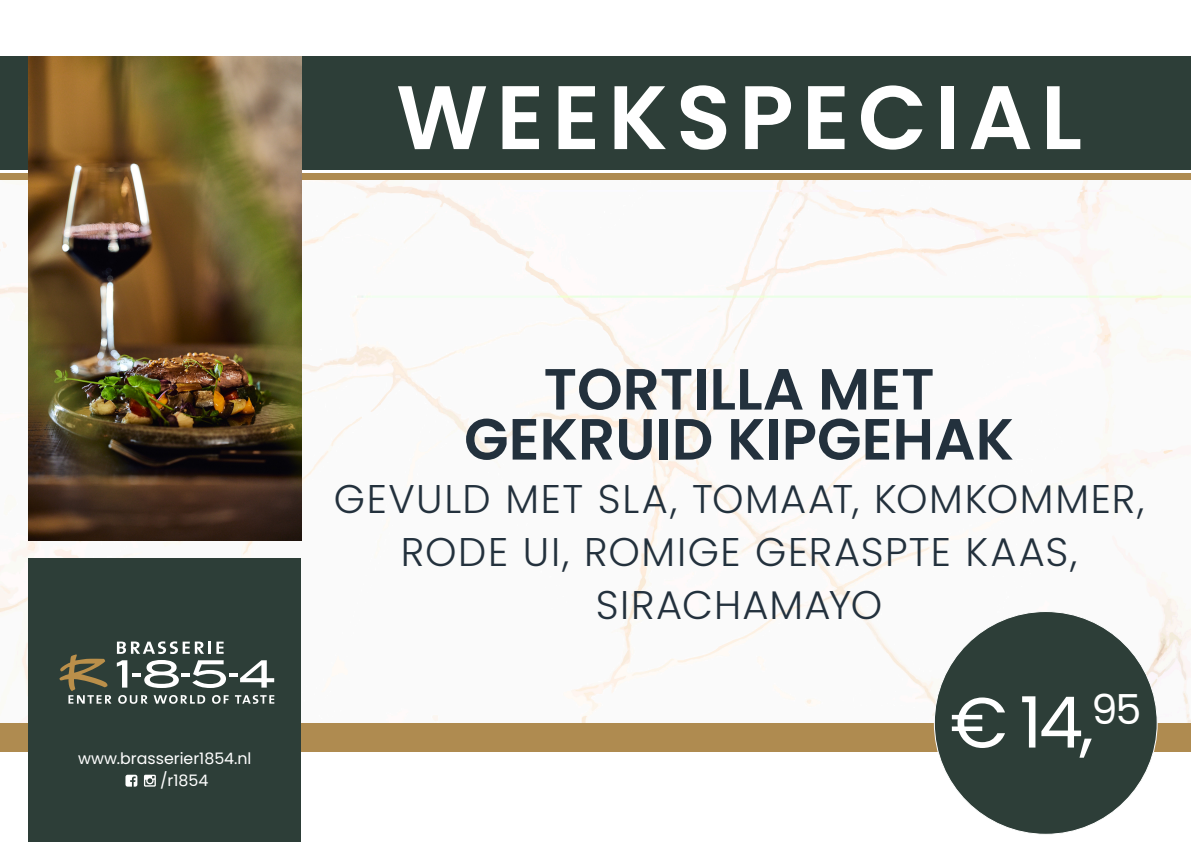
<style>
.page{position:relative;width:1191px;height:842px;background:#fff}
.page>*{position:absolute;margin:0;border:0;box-sizing:border-box;transform-origin:0 0}
.t1{font:600 90px "Poppins";letter-spacing:.09em;color:#fff}
.t2{font:70.9px "Poppins";color:#fff}
.t3{font:600 58px/50px "Poppins";color:#23313d;text-align:center}
.t4{font:300 40px/53px "Poppins";letter-spacing:.04em;color:#23313d;text-align:center}
.t5{font:15.8px "Poppins";color:#fff}
</style>
<div class="page">
<img style="left:0;top:180px;width:1191px;height:543px">
<div style="left:0;top:173px;width:1191px;height:7px;background:#af8b50"></div>
<div style="left:0;top:57px;width:1191px;height:113px;background:#2d3e38"></div>
<div style="left:0;top:723px;width:1191px;height:28px;background:#af8b50"></div>
<div style="left:28px;top:558px;width:273px;height:284px;background:#2d3e38"></div>
<svg style="left:125px;top:775px;width:31px;height:12px"></svg>
<svg style="left:117px;top:660px;width:157px;height:28px"></svg>
<svg style="left:59px;top:654px;width:52px;height:50px"></svg>
<svg style="left:118px;top:695px;width:30px;height:9px"></svg>
<svg style="left:154px;top:695px;width:51px;height:9px"></svg>
<svg style="left:212px;top:695px;width:17px;height:9px"></svg>
<svg style="left:235px;top:695px;width:39px;height:9px"></svg>
<svg style="left:117px;top:641px;width:107px;height:13px"></svg>
<img style="left:28px;top:57px;width:273px;height:483px">
<div style="left:934px;top:611px;width:223px;height:223px;background:#2d3e38;border-radius:50%"></div>
<p class="t1" style="left:396px;top:65px;width:687px">WEEKSPECIAL</p>
<p class="t5" style="left:78px;top:749px;width:175px">www.brasserier1854.nl</p>
<p class="t5" style="left:160px;top:771px;width:50px">/r1854</p>
<p class="t3" style="left:464px;top:365px;width:551px">TORTILLA MET<br>GEKRUID KIPGEHAK</p>
<p class="t4" style="left:334px;top:472px;width:812px">GEVULD MET SLA, TOMAAT, KOMKOMMER,<br>RODE UI, ROMIGE GERASPTE KAAS,<br>SIRACHAMAYO</p>
<p class="t2" style="left:950px;top:682px;width:193px">€ 14,<sup>95</sup></p>
</div>
